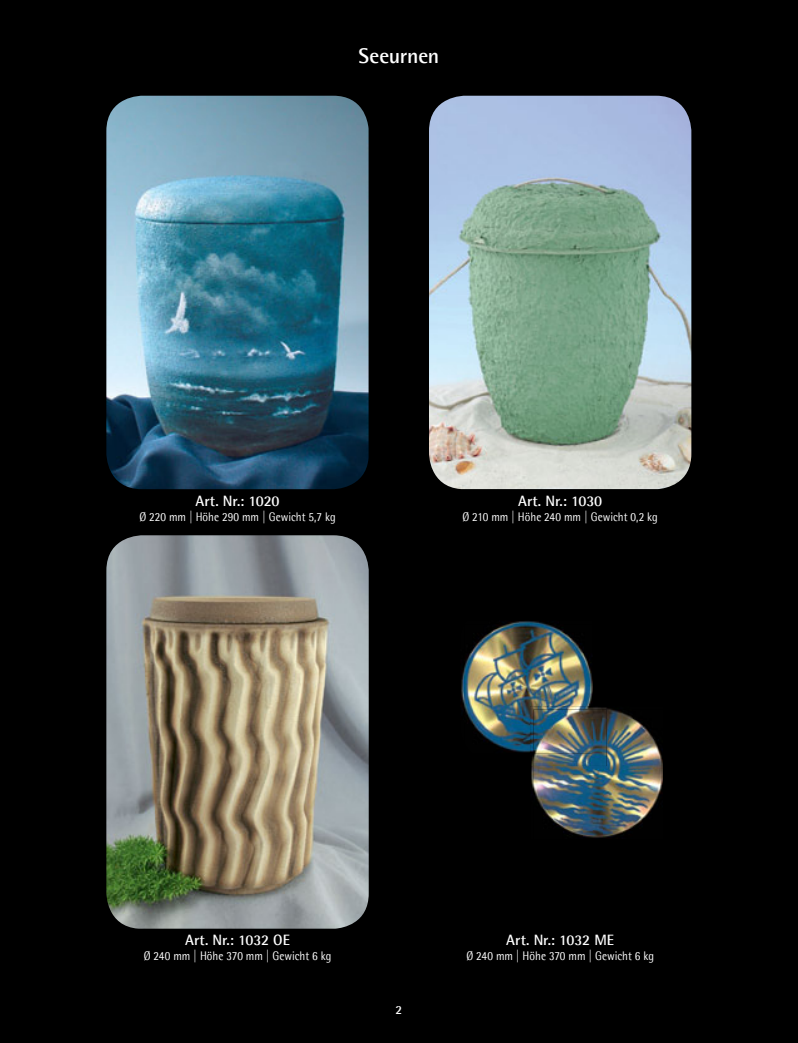
<style>
.page{position:relative;width:798px;height:1043px;background:#fff}
.page>*{position:absolute;margin:0;border:0;box-sizing:border-box;transform-origin:0 0}
.t1{font:700 21.25px "Agfa Rotis Semisans";letter-spacing:-.01em;color:#fff}
.t2{font:700 15px "Agfa Rotis Semisans";letter-spacing:-.005em;color:#fff}
.t3{font:12.5px "Agfa Rotis Semisans";color:#fff;scale:.9 1}
.t4{font:700 12.5px "Agfa Rotis Semisans";color:#fff}
</style>
<div class="page">
<div style="left:0;top:0;width:797px;height:1043px;background:#000"></div>
<img style="left:106px;top:96px;width:262px;height:393px">
<img style="left:429px;top:96px;width:262px;height:393px">
<img style="left:106px;top:535px;width:263px;height:393px">
<img style="left:503px;top:621px;width:42px;height:3px">
<img style="left:464px;top:624px;width:129px;height:129px">
<img style="left:530px;top:706px;width:63px;height:47px">
<img style="left:533px;top:709px;width:130px;height:129px">
<img style="left:533px;top:709px;width:73px;height:57px">
<img style="left:533px;top:709px;width:60px;height:44px">
<h1 class="t1" style="left:358px;top:43px;width:82px">Seeurnen</h1>
<p class="t2" style="left:195px;top:491px;width:86px">Art. Nr.: 1020</p>
<p class="t3" style="left:139px;top:509px;width:219px">Ø 220 mm | Höhe 290 mm | Gewicht 5,7 kg</p>
<p class="t2" style="left:518px;top:491px;width:86px">Art. Nr.: 1030</p>
<p class="t3" style="left:462px;top:509px;width:219px">Ø 210 mm | Höhe 240 mm | Gewicht 0,2 kg</p>
<p class="t2" style="left:185px;top:931px;width:106px">Art. Nr.: 1032 OE</p>
<p class="t3" style="left:144px;top:948px;width:210px">Ø 240 mm | Höhe 370 mm | Gewicht 6 kg</p>
<p class="t4" style="left:395px;top:1002px;width:8px">2</p>
<p class="t2" style="left:506px;top:931px;width:109px">Art. Nr.: 1032 ME</p>
<p class="t3" style="left:466px;top:948px;width:210px">Ø 240 mm | Höhe 370 mm | Gewicht 6 kg</p>
</div>
